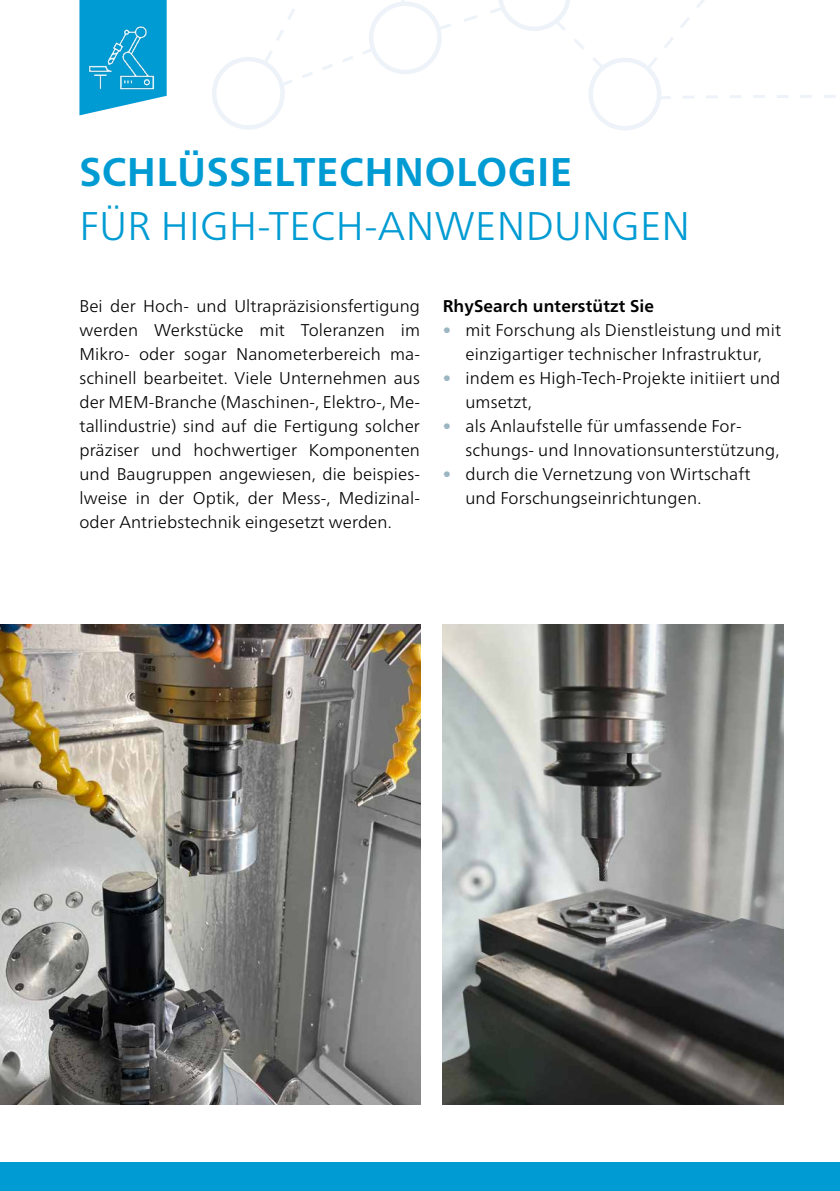
<style>
.page{position:relative;width:840px;height:1191px;background:#fff}
.page>*{position:absolute;margin:0;border:0;box-sizing:border-box;transform-origin:0 0}
.t1{font:300 40px "Frutiger Neue LTW1 G";letter-spacing:.01em;color:#009bd3}
.t2{font:700 40px "Frutiger Neue LTW1 G";letter-spacing:.01em;color:#009bd3}
.t3{font:300 17px/24px "Frutiger Neue LTW1 G";letter-spacing:.01em;color:#000}
.t4{font:700 17px "Frutiger Neue LTW1 G";letter-spacing:.01em;color:#000}
.s1{color:#9cb5c3}
</style>
<div class="page">
<svg style="left:212px;top:0;width:624px;height:130px"></svg>
<div style="left:0;top:1162px;width:839px;height:29px;background:#009bd3"></div>
<svg style="left:79px;top:0;width:88px;height:115px"></svg>
<img style="left:85px;top:19px;width:76px;height:77px">
<img style="left:442px;top:624px;width:340px;height:480px">
<img style="left:0;top:624px;width:420px;height:480px">
<h1 class="t2" style="left:79px;top:149px;width:494px">SCHLÜSSELTECHNOLOGIE</h1>
<h1 class="t1" style="left:79px;top:202px;width:611px">FÜR HIGH-TECH-ANWENDUNGEN</h1>
<p class="t3" style="left:79px;top:294px;width:342px;text-align:justify">Bei der Hoch- und Ultrapräzisionsfertigung werden Werkstücke mit Toleranzen im Mikro- oder sogar Nanometerbereich ma&shy;schinell bearbeitet. Viele Unternehmen aus der MEM-Branche (Maschinen-, Elektro-, Me&shy;tallindustrie) sind auf die Fertigung solcher präziser und hochwertiger Komponenten und Baugruppen angewiesen, die beispies&shy;lweise in der Optik, der Mess-, Medizinal&shy;oder Antriebstechnik eingesetzt werden.</p>
<p class="t4" style="left:442px;top:296px;width:213px">RhySearch unterstützt Sie</p>
<p class="t3" style="left:442px;top:318px;width:340px;text-align:center"><span class="s1">•</span> mit Forschung als Dienstleistung und mit einzigartiger technischer Infrastruktur,</p>
<p class="t3" style="left:465px;top:366px;width:316px;text-indent:-23px"><span class="s1">•</span> indem es High-Tech-Projekte initiiert und umsetzt,</p>
<p class="t3" style="left:465px;top:414px;width:315px;text-indent:-23px"><span class="s1">•</span> als Anlaufstelle für umfassende For&shy;schungs- und Innovationsunterstützung,</p>
<p class="t3" style="left:465px;top:462px;width:287px;text-indent:-23px"><span class="s1">•</span> durch die Vernetzung von Wirtschaft und Forschungseinrichtungen.</p>
</div>
